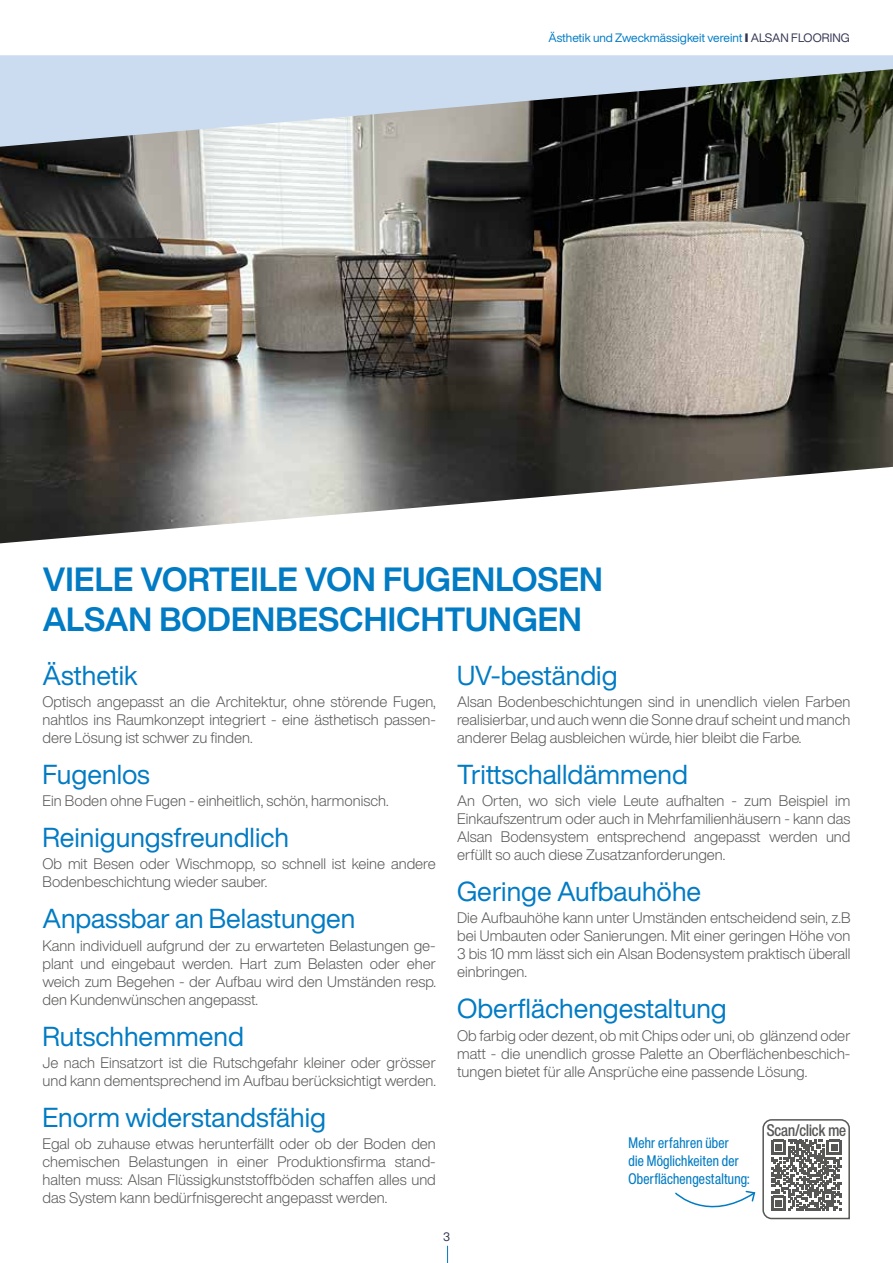
<style>
.page{position:relative;width:893px;height:1263px;background:#fff}
.page>*{position:absolute;margin:0;border:0;box-sizing:border-box;transform-origin:0 0}
.t1{font:700 33px/39.6px "Helvetica Now Display";letter-spacing:.01em;color:#007bc4}
.t2{font:27px "Helvetica Now Display";color:#007bc4}
.t3{font:500 16.5px "Helvetica Now Disp Cn";color:#575756}
.t4{font:300 15px/18px "Helvetica Now Display";color:#575756;text-align:justify}
.t5{font:15px/18px "Helvetica Now Disp Cn";letter-spacing:.015em;color:#007bc4}
.t6{font:12px "Helvetica Now Display";color:#007bc4}
.t7{font:12px "Helvetica Now Display";color:#333651}
.s1{font-weight:900;color:#333651}
.s2{color:#333651}
</style>
<div class="page">
<svg style="left:447px;top:1246px;width:1px;height:17px"></svg>
<img style="left:0;top:147px;width:893px;height:320px">
<svg style="left:0;top:55px;width:893px;height:92px;background:#9aa4ac"></svg>
<svg style="left:0;top:467px;width:891px;height:77px"></svg>
<svg style="left:675px;top:1190px;width:81px;height:18px"></svg>
<svg style="left:762px;top:1119px;width:88px;height:101px"></svg>
<p class="t6" style="left:548px;top:30px;width:303px">Ästhetik und Zweckmässigkeit vereint <span class="s1">I</span> <span class="s2">ALSAN FLOORING</span></p>
<h1 class="t1" style="left:43px;top:560px;width:562px">VIELE VORTEILE VON FUGENLOSEN<br>ALSAN BODENBESCHICHTUNGEN</h1>
<h2 class="t2" style="left:43px;top:657px;width:97px">Ästhetik</h2>
<p class="t4" style="left:43px;top:693px;width:395px">Optisch angepasst an die Architektur, ohne störende Fugen, nahtlos ins Raumkonzept integriert - eine ästhetisch passen&shy;dere Lösung ist schwer zu finden.</p>
<h2 class="t2" style="left:43px;top:756px;width:109px">Fugenlos</h2>
<p class="t4" style="left:43px;top:792px;width:348px">Ein Boden ohne Fugen - einheitlich, schön, harmonisch.</p>
<h2 class="t2" style="left:43px;top:819px;width:248px">Reinigungsfreundlich</h2>
<p class="t4" style="left:43px;top:855px;width:395px">Ob mit Besen oder Wischmopp, so schnell ist keine andere<br>Bodenbeschichtung wieder sauber.</p>
<h2 class="t2" style="left:43px;top:900px;width:314px">Anpassbar an Belastungen</h2>
<p class="t4" style="left:43px;top:936px;width:395px">Kann individuell aufgrund der zu erwarteten Belastungen ge&shy;plant und eingebaut werden. Hart zum Belasten oder eher weich zum Begehen - der Aufbau wird den Umständen resp. den Kundenwünschen angepasst.</p>
<h2 class="t2" style="left:43px;top:1017px;width:203px">Rutschhemmend</h2>
<p class="t4" style="left:43px;top:1053px;width:395px">Je nach Einsatzort ist die Rutschgefahr kleiner oder grösser und kann dementsprechend im Aufbau berücksichtigt werden.</p>
<h2 class="t2" style="left:43px;top:1098px;width:285px">Enorm widerstandsfähig</h2>
<p class="t4" style="left:43px;top:1134px;width:395px">Egal ob zuhause etwas herunterfällt oder ob der Boden den chemischen Belastungen in einer Produktionsfirma stand&shy;halten muss: Alsan Flüssigkunststoffböden schaffen alles und das System kann bedürfnisgerecht angepasst werden.</p>
<h2 class="t2" style="left:457px;top:657px;width:162px">UV-beständig</h2>
<p class="t4" style="left:457px;top:693px;width:395px">Alsan Bodenbeschichtungen sind in unendlich vielen Farben realisierbar, und auch wenn die Sonne drauf scheint und manch anderer Belag ausbleichen würde, hier bleibt die Farbe.</p>
<h2 class="t2" style="left:457px;top:756px;width:232px">Trittschalldämmend</h2>
<p class="t4" style="left:457px;top:792px;width:395px">An Orten, wo sich viele Leute aufhalten - zum Beispiel im Einkaufszentrum oder auch in Mehrfamilienhäusern - kann das Alsan Bodensystem entsprechend angepasst werden und erfüllt so auch diese Zusatzanforderungen.</p>
<h2 class="t2" style="left:457px;top:873px;width:246px">Geringe Aufbauhöhe</h2>
<p class="t4" style="left:457px;top:909px;width:395px">Die Aufbauhöhe kann unter Umständen entscheidend sein, z.B bei Umbauten oder Sanierungen. Mit einer geringen Höhe von 3 bis 10 mm lässt sich ein Alsan Bodensystem praktisch überall einbringen.</p>
<h2 class="t2" style="left:457px;top:990px;width:271px">Oberflächengestaltung</h2>
<p class="t4" style="left:457px;top:1026px;width:395px">Ob farbig oder dezent, ob mit Chips oder uni, ob glänzend oder matt - die unendlich grosse Palette an Oberflächenbeschich&shy;tungen bietet für alle Ansprüche eine passende Lösung.</p>
<p class="t3" style="left:767px;top:1119px;width:81px">Scan/click me</p>
<p class="t5" style="left:628px;top:1133px;width:123px">Mehr erfahren über<br>die Möglichkeiten der<br>Oberflächengestaltung:</p>
<p class="t7" style="left:443px;top:1229px;width:8px">3</p>
</div>
